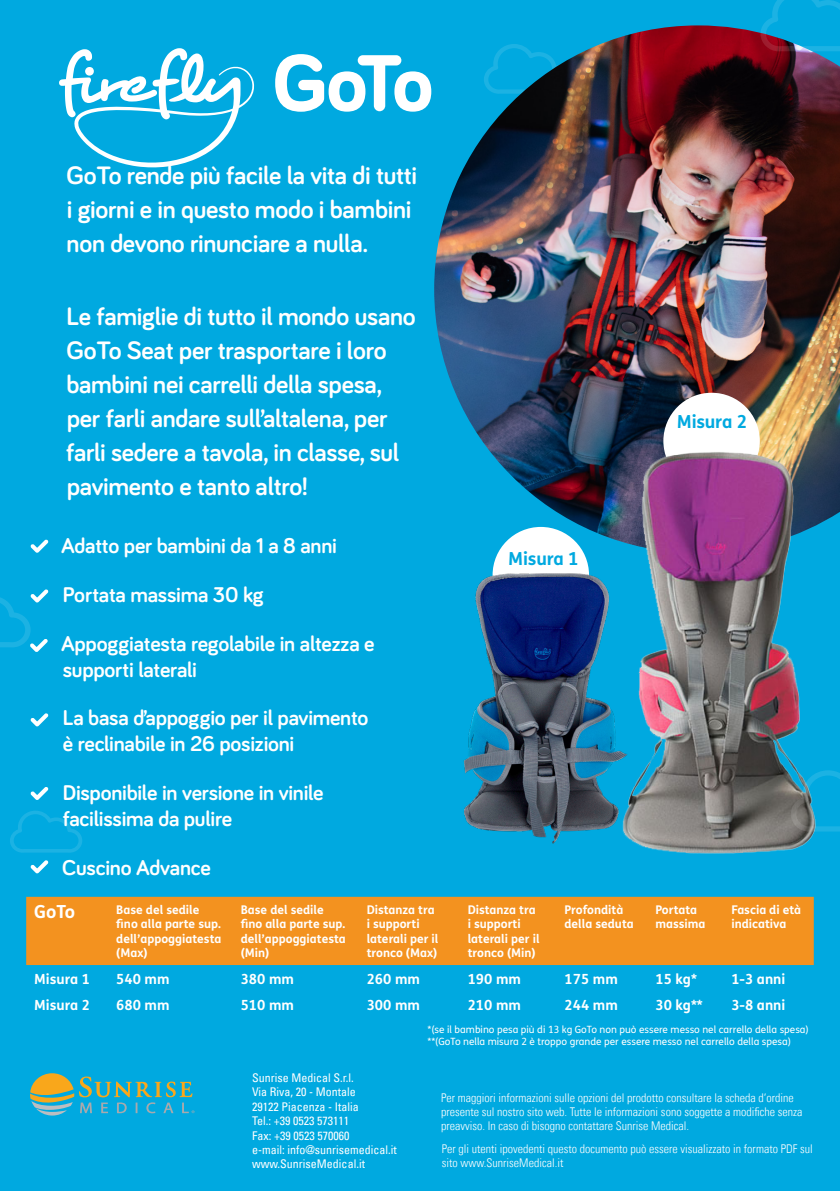
<style>
.page{position:relative;width:840px;height:1191px;background:#fff}
.page>*{position:absolute;margin:0;border:0;box-sizing:border-box;transform-origin:0 0}
.t1{font:700 26px/34px "Bariol";letter-spacing:-.01em;color:#fff}
.t2{font:700 22px/26px "Bariol";letter-spacing:-.01em;color:#fff}
.t3{font:700 18px "FS Me";letter-spacing:-.01em;color:#00a9e0}
.t4{font:700 18px "FS Me";color:#fff}
.t5{font:700 14px "FS Me";color:#fff}
.t6{font:12px "Univers Com 47 Light Cond";color:#fff}
.t7{font:700 12px/14.4px "FS Me";color:#fff}
.t8{font:condensed 12px "Univers Com 57";color:#fff}
.t9{font:10px "FS Me";color:#fff}
</style>
<div class="page">
<div style="left:0;top:0;width:839px;height:1191px;background:#00a9e0"></div>
<img style="left:434px;top:25px;width:405px;height:528px">
<svg style="left:275px;top:54px;width:156px;height:58px"></svg>
<svg style="left:59px;top:48px;width:195px;height:120px"></svg>
<div style="left:492px;top:527px;width:96px;height:96px;background:#fff;border-radius:50%"></div>
<div style="left:663px;top:393px;width:96px;height:96px;background:#fff;border-radius:50%"></div>
<img style="left:608px;top:436px;width:211px;height:453px">
<img style="left:426px;top:555px;width:244px;height:311px">
<svg style="left:760px;top:0;width:79px;height:51px;background:#1699cb"></svg>
<svg style="left:790px;top:770px;width:49px;height:61px;background:#2e98b9"></svg>
<svg style="left:30px;top:539px;width:18px;height:14px"></svg>
<svg style="left:0;top:586px;width:48px;height:66px;background:#12afe2"></svg>
<svg style="left:30px;top:713px;width:18px;height:13px"></svg>
<svg style="left:30px;top:786px;width:18px;height:14px"></svg>
<svg style="left:10px;top:810px;width:72px;height:42px;background:#05aae0"></svg>
<svg style="left:30px;top:860px;width:18px;height:13px"></svg>
<svg style="left:30px;top:1073px;width:164px;height:42px;background:#44a9b1"></svg>
<div style="left:26px;top:896px;width:787px;height:69px;background:#f3921f"></div>
<p class="t1" style="left:66px;top:157px;width:352px">GoTo rende più facile la vita di tutti i giorni e in questo modo i bambini non devono rinunciare a nulla.</p>
<p class="t1" style="left:66px;top:298px;width:351px">Le famiglie di tutto il mondo usano GoTo Seat per trasportare i loro bambini nei carrelli della spesa, per farli andare sull’altalena, per farli sedere a tavola, in classe, sul pavimento e tanto altro!</p>
<p class="t2" style="left:61px;top:532px;width:277px">Adatto per bambini da 1 a 8 anni</p>
<p class="t2" style="left:63px;top:581px;width:202px">Portata massima 30 kg</p>
<p class="t2" style="left:61px;top:629px;width:315px">Appoggiatesta regolabile in altezza e supporti laterali</p>
<p class="t2" style="left:63px;top:704px;width:307px">La basa d’appoggio per il pavimento è reclinabile in 26 posizioni</p>
<p class="t2" style="left:63px;top:779px;width:262px">Disponibile in versione in vinile facilissima da pulire</p>
<p class="t2" style="left:62px;top:853px;width:150px">Cuscino Advance</p>
<p class="t3" style="left:508px;top:545px;width:72px">Misura 1</p>
<p class="t4" style="left:34px;top:898px;width:42px">GoTo</p>
<p class="t7" style="left:116px;top:901px;width:107px">Base del sedile fino alla parte sup. dell’appoggiatesta (Max)</p>
<p class="t7" style="left:240px;top:901px;width:107px">Base del sedile fino alla parte sup. dell’appoggiatesta (Min)</p>
<p class="t7" style="left:366px;top:901px;width:73px">Distanza tra i supporti laterali per il tronco (Max)</p>
<p class="t7" style="left:467px;top:901px;width:73px">Distanza tra i supporti laterali per il tronco (Min)</p>
<p class="t7" style="left:564px;top:901px;width:60px">Profondità</p>
<p class="t7" style="left:564px;top:916px;width:71px">della seduta</p>
<p class="t3" style="left:676px;top:407px;width:72px">Misura 2</p>
<p class="t7" style="left:655px;top:901px;width:43px">Portata</p>
<p class="t7" style="left:655px;top:916px;width:52px">massima</p>
<p class="t7" style="left:731px;top:901px;width:71px">Fascia di età indicativa</p>
<p class="t5" style="left:34px;top:967px;width:57px">Misura 1</p>
<p class="t5" style="left:116px;top:967px;width:55px">540 mm</p>
<p class="t5" style="left:240px;top:967px;width:55px">380 mm</p>
<p class="t5" style="left:366px;top:967px;width:55px">260 mm</p>
<p class="t5" style="left:467px;top:967px;width:55px">190 mm</p>
<p class="t5" style="left:564px;top:967px;width:55px">175 mm</p>
<p class="t5" style="left:655px;top:967px;width:43px">15 kg*</p>
<p class="t5" style="left:731px;top:967px;width:55px">1-3 anni</p>
<p class="t5" style="left:34px;top:994px;width:57px">Misura 2</p>
<p class="t5" style="left:116px;top:994px;width:55px">680 mm</p>
<p class="t5" style="left:240px;top:994px;width:55px">510 mm</p>
<p class="t5" style="left:366px;top:994px;width:55px">300 mm</p>
<p class="t5" style="left:467px;top:994px;width:55px">210 mm</p>
<p class="t5" style="left:564px;top:994px;width:55px">244 mm</p>
<p class="t5" style="left:655px;top:994px;width:49px">30 kg**</p>
<p class="t5" style="left:731px;top:994px;width:55px">3-8 anni</p>
<p class="t9" style="left:427px;top:1022px;width:383px">*(se il bambino pesa più di 13 kg GoTo non può essere messo nel carrello della spesa)</p>
<p class="t9" style="left:427px;top:1034px;width:365px">**(GoTo nella misura 2 è troppo grande per essere messo nel carrello della spesa)</p>
<p class="t8" style="left:252px;top:1070px;width:103px">Sunrise Medical S.r.l.</p>
<p class="t8" style="left:252px;top:1084px;width:105px">Via Riva, 20 - Montale</p>
<p class="t8" style="left:252px;top:1098px;width:108px">29122 Piacenza - Italia</p>
<p class="t8" style="left:252px;top:1113px;width:98px">Tel.: +39 0523 573111</p>
<p class="t8" style="left:252px;top:1127px;width:99px">Fax: +39 0523 570060</p>
<p class="t8" style="left:252px;top:1142px;width:146px">e-mail: info@sunrisemedical.it</p>
<p class="t8" style="left:252px;top:1156px;width:114px">www.SunriseMedical.it</p>
<p class="t6" style="left:441px;top:1090px;width:354px">Per maggiori informazioni sulle opzioni del prodotto consultare la scheda d‘ordine</p>
<p class="t6" style="left:441px;top:1104px;width:362px">presente sul nostro sito web. Tutte le informazioni sono soggette a modifiche senza</p>
<p class="t6" style="left:441px;top:1119px;width:249px">preavviso. In caso di bisogno contattare Sunrise Medical.</p>
<p class="t6" style="left:441px;top:1141px;width:372px">Per gli utenti ipovedenti questo documento può essere visualizzato in formato PDF sul</p>
<p class="t6" style="left:441px;top:1155px;width:123px">sito www.SunriseMedical.it</p>
</div>
